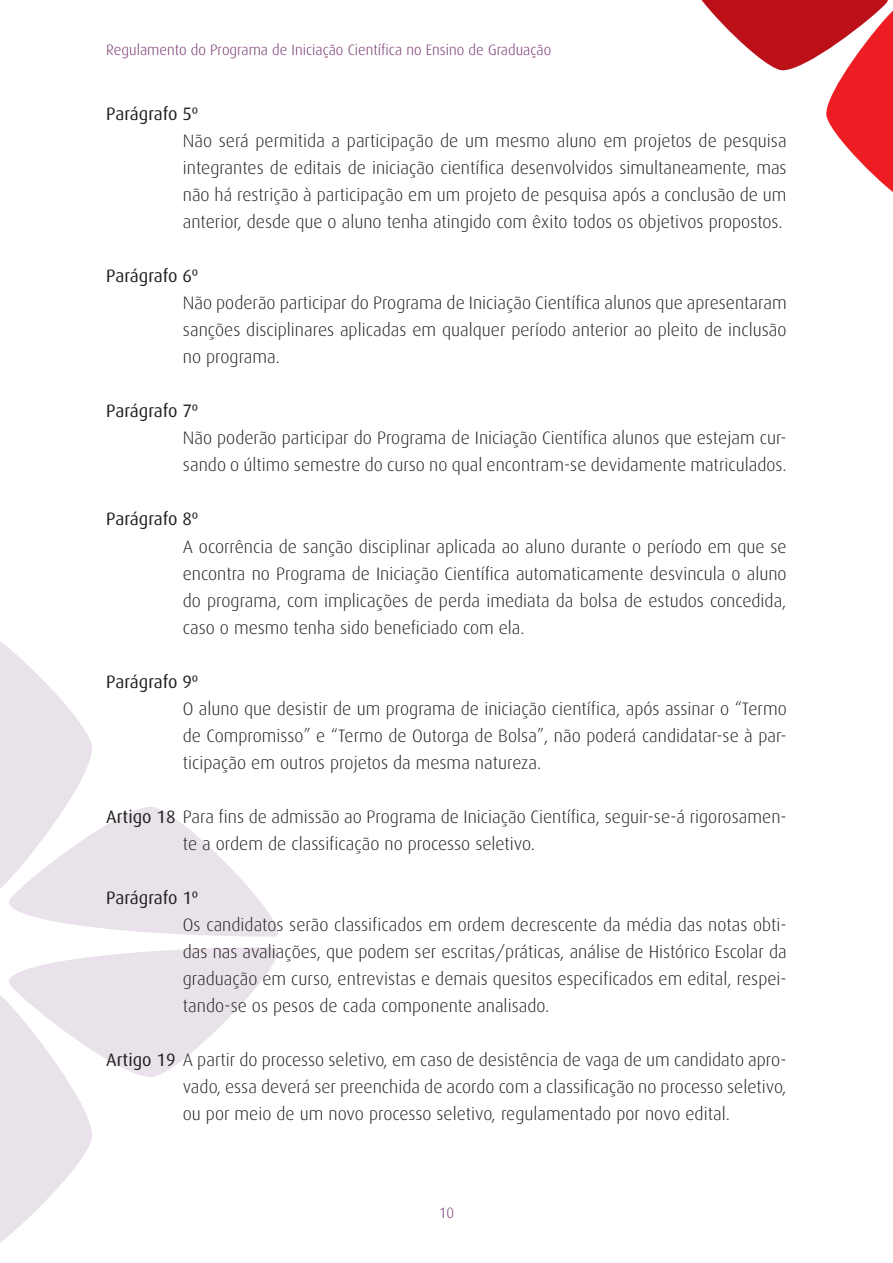
<style>
.page{position:relative;width:893px;height:1263px;background:#fff}
.page>*{position:absolute;margin:0;border:0;box-sizing:border-box;transform-origin:0 0}
.texto{font:300 18px/27px "Dax";color:#231f20;text-align:justify}
.texto-2{font:18px "Dax";letter-spacing:-.005em;color:#231f20}
.t1{font:300 15px "Dax";color:#73326c}
.s1{font-weight:400}
</style>
<div class="page">
<svg style="left:0;top:641px;width:278px;height:296px"></svg>
<svg style="left:0;top:947px;width:278px;height:296px"></svg>
<svg style="left:701px;top:0;width:192px;height:192px"></svg>
<p class="t1" style="left:106px;top:42px;width:446px">Regulamento do Programa de Iniciação Científica no Ensino de Graduação</p>
<p class="texto-2" style="left:106px;top:104px;width:94px">Parágrafo 5º</p>
<p class="texto" style="left:183px;top:128px;width:605px">Não será permitida a participação de um mesmo aluno em projetos de pesquisa integrantes de editais de iniciação científica desenvolvidos simultaneamente, mas não há restrição à participação em um projeto de pesquisa após a conclusão de um anterior, desde que o aluno tenha atingido com êxito todos os objetivos propostos.</p>
<p class="texto-2" style="left:106px;top:266px;width:94px">Parágrafo 6º</p>
<p class="texto" style="left:183px;top:290px;width:605px">Não poderão participar do Programa de Iniciação Científica alunos que apresentaram sanções disciplinares aplicadas em qualquer período anterior ao pleito de inclusão no programa.</p>
<p class="texto-2" style="left:106px;top:401px;width:94px">Parágrafo 7º</p>
<p class="texto" style="left:183px;top:425px;width:605px">Não poderão participar do Programa de Iniciação Científica alunos que estejam cur&shy;sando o último semestre do curso no qual encontram-se devidamente matriculados.</p>
<p class="texto-2" style="left:106px;top:509px;width:94px">Parágrafo 8º</p>
<p class="texto" style="left:183px;top:533px;width:605px">A ocorrência de sanção disciplinar aplicada ao aluno durante o período em que se encontra no Programa de Iniciação Científica automaticamente desvincula o aluno do programa, com implicações de perda imediata da bolsa de estudos concedida, caso o mesmo tenha sido beneficiado com ela.</p>
<p class="texto-2" style="left:106px;top:671px;width:94px">Parágrafo 9º</p>
<p class="texto" style="left:183px;top:695px;width:605px">O aluno que desistir de um programa de iniciação científica, após assinar o “Termo de Compromisso” e “Termo de Outorga de Bolsa”, não poderá candidatar-se à par&shy;ticipação em outros projetos da mesma natureza.</p>
<p class="texto" style="left:183px;top:803px;width:605px;text-indent:-77px"><span class="s1">Artigo 18</span> Para fins de admissão ao Programa de Iniciação Científica, seguir-se-á rigorosamen&shy;te a ordem de classificação no processo seletivo.</p>
<p class="texto-2" style="left:106px;top:887px;width:94px">Parágrafo 1º</p>
<p class="texto" style="left:183px;top:911px;width:605px">Os candidatos serão classificados em ordem decrescente da média das notas obti&shy;das nas avaliações, que podem ser escritas/práticas, análise de Histórico Escolar da graduação em curso, entrevistas e demais quesitos especificados em edital, respei&shy;tando-se os pesos de cada componente analisado.</p>
<p class="texto" style="left:183px;top:1046px;width:605px;text-indent:-77px"><span class="s1">Artigo 19</span> A partir do processo seletivo, em caso de desistência de vaga de um candidato apro&shy;vado, essa deverá ser preenchida de acordo com a classificação no processo seletivo, ou por meio de um novo processo seletivo, regulamentado por novo edital.</p>
<p class="t1" style="left:439px;top:1205px;width:17px">10</p>
</div>
